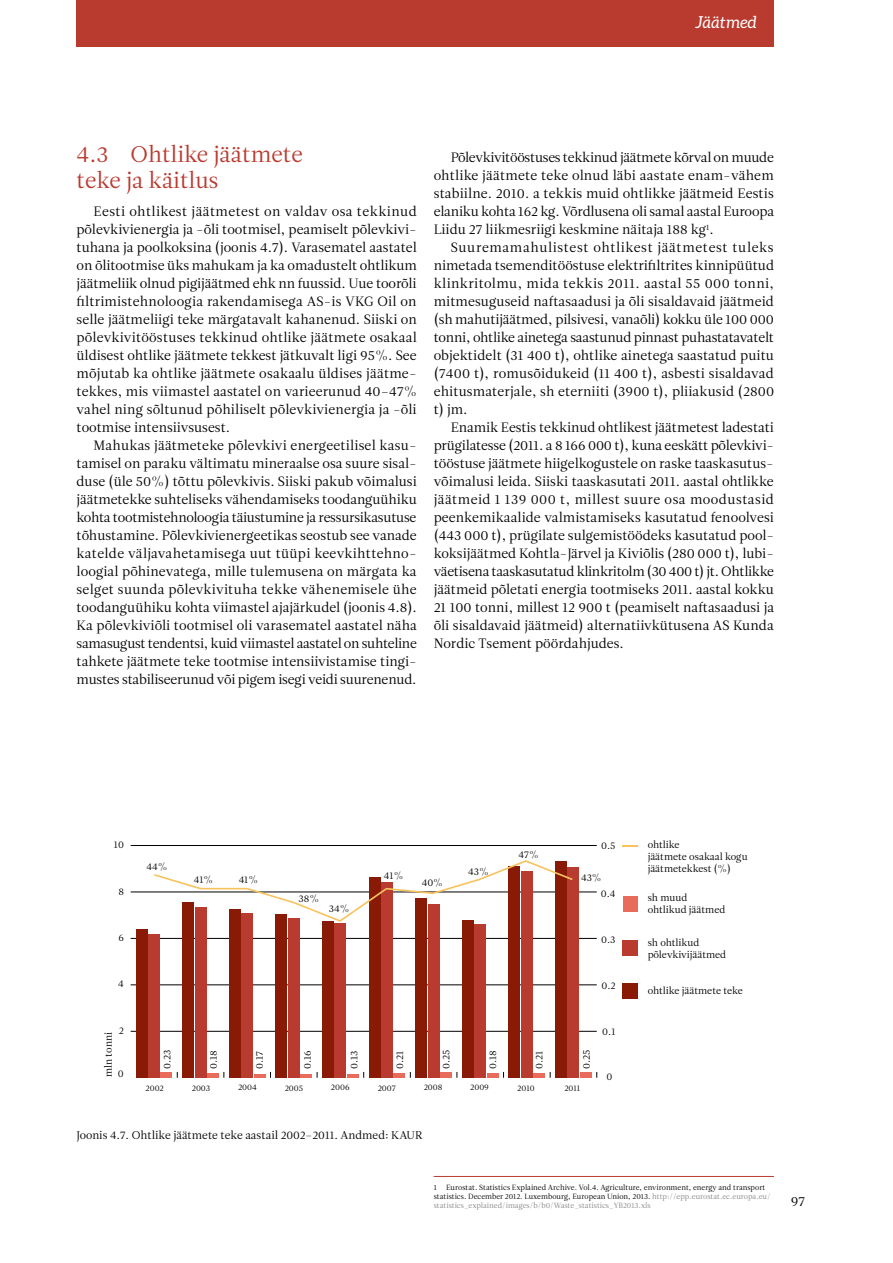
<style>
.page{position:relative;width:893px;height:1263px;background:#fff}
.page>*{position:absolute;margin:0;border:0;box-sizing:border-box;transform-origin:0 0}
.t1{font:22.5px/25.5px "Leitura Roman 1";color:#b93a2f}
.t2{font:italic 16.5px "Aleo";letter-spacing:.01em;color:#fff}
.t3{font:13.5px/18px "Leitura Roman 1";color:#000;text-align:justify}
.t4{font:11.25px "Leitura Roman 1";color:#000}
.t5{font:9.9px/11.9px "Leitura Roman 1";color:#000}
.t6{font:8.25px "Leitura Roman 1";color:#000}
.t7{font:7.5px/9px "Leitura Roman 1";color:#000}
.s1{color:#878786}
</style>
<div class="page">
<div style="left:77px;top:0;width:697px;height:47px;background:#b93a2f"></div>
<hr style="left:434px;top:1176px;width:340px;height:1px;background:#b93a2f">
<hr style="left:131px;top:1031px;width:466px;height:1px;background:#000">
<hr style="left:131px;top:984px;width:466px;height:1px;background:#000">
<hr style="left:131px;top:938px;width:466px;height:1px;background:#000">
<hr style="left:131px;top:892px;width:466px;height:1px;background:#000">
<hr style="left:131px;top:845px;width:466px;height:1px;background:#000">
<div style="left:623px;top:896px;width:15px;height:15px;background:#e96b5c"></div>
<div style="left:161px;top:1072px;width:11px;height:6px;background:#e96b5c"></div>
<div style="left:207px;top:1073px;width:12px;height:5px;background:#e96b5c"></div>
<hr style="left:254px;top:1074px;width:11px;height:4px;background:#e96b5c">
<hr style="left:301px;top:1074px;width:11px;height:4px;background:#e96b5c">
<svg style="left:347px;top:1072px;width:17px;height:6px"></svg>
<div style="left:394px;top:1073px;width:11px;height:5px;background:#e96b5c"></div>
<div style="left:440px;top:1072px;width:12px;height:6px;background:#e96b5c"></div>
<div style="left:487px;top:1073px;width:11px;height:5px;background:#e96b5c"></div>
<div style="left:534px;top:1073px;width:11px;height:5px;background:#e96b5c"></div>
<div style="left:580px;top:1072px;width:11px;height:6px;background:#e96b5c"></div>
<div style="left:623px;top:940px;width:15px;height:15px;background:#b93b2f"></div>
<div style="left:148px;top:934px;width:12px;height:144px;background:#b93b2f"></div>
<div style="left:195px;top:907px;width:11px;height:171px;background:#b93b2f"></div>
<div style="left:242px;top:913px;width:11px;height:165px;background:#b93b2f"></div>
<div style="left:288px;top:918px;width:11px;height:160px;background:#b93b2f"></div>
<div style="left:335px;top:923px;width:11px;height:155px;background:#b93b2f"></div>
<div style="left:381px;top:883px;width:12px;height:195px;background:#b93b2f"></div>
<div style="left:428px;top:904px;width:11px;height:174px;background:#b93b2f"></div>
<div style="left:475px;top:924px;width:11px;height:154px;background:#b93b2f"></div>
<div style="left:521px;top:871px;width:11px;height:207px;background:#b93b2f"></div>
<div style="left:568px;top:867px;width:11px;height:211px;background:#b93b2f"></div>
<div style="left:623px;top:983px;width:15px;height:15px;background:#891a06"></div>
<div style="left:136px;top:929px;width:11px;height:149px;background:#891a06"></div>
<div style="left:183px;top:903px;width:11px;height:175px;background:#891a06"></div>
<div style="left:229px;top:909px;width:11px;height:169px;background:#891a06"></div>
<div style="left:276px;top:915px;width:11px;height:163px;background:#891a06"></div>
<div style="left:322px;top:921px;width:12px;height:157px;background:#891a06"></div>
<div style="left:369px;top:877px;width:11px;height:201px;background:#891a06"></div>
<div style="left:416px;top:898px;width:11px;height:180px;background:#891a06"></div>
<div style="left:462px;top:920px;width:11px;height:158px;background:#891a06"></div>
<div style="left:509px;top:866px;width:11px;height:212px;background:#891a06"></div>
<div style="left:555px;top:861px;width:12px;height:217px;background:#891a06"></div>
<svg style="left:623px;top:845px;width:15px;height:2px"></svg>
<svg style="left:154px;top:860px;width:419px;height:62px"></svg>
<p class="t2" style="left:695px;top:13px;width:63px">Jäätmed</p>
<h1 class="t1" style="left:77px;top:142px;width:228px">4.3 Ohtlike jäätmete teke ja käitlus</h1>
<p class="t3" style="left:77px;top:203px;width:342px;text-indent:17px">Eesti ohtlikest jäätmetest on valdav osa tekkinud põlevkivienergia ja -õli tootmisel, peamiselt põlevkivi&shy;tuhana ja poolkoksina (joonis 4.7). Varasematel aastatel on õlitootmise üks mahukam ja ka omadustelt ohtlikum jäätmeliik olnud pigijäätmed ehk nn fuussid. Uue toorõli filtrimistehnoloogia rakendamisega AS-is VKG Oil on selle jäätmeliigi teke märgatavalt kahanenud. Siiski on põlevkivitööstuses tekkinud ohtlike jäätmete osakaal üldisest ohtlike jäätmete tekkest jätkuvalt ligi 95%. See mõjutab ka ohtlike jäätmete osakaalu üldises jäätme&shy;tekkes, mis viimastel aastatel on varieerunud 40–47% vahel ning sõltunud põhiliselt põlevkivienergia ja -õli tootmise intensiivsusest.</p>
<p class="t3" style="left:77px;top:436px;width:342px;text-indent:17px">Mahukas jäätmeteke põlevkivi energeetilisel kasu&shy;tamisel on paraku vältimatu mineraalse osa suure sisal&shy;duse (üle 50%) tõttu põlevkivis. Siiski pakub võimalusi jäätmetekke suhteliseks vähendamiseks toodanguühiku kohta tootmistehnoloogia täiustumine ja ressursikasutuse tõhustamine. Põlevkivienergeetikas seostub see vanade katelde väljavahetamisega uut tüüpi keevkihttehno&shy;loogial põhinevatega, mille tulemusena on märgata ka selget suunda põlevkivituha tekke vähenemisele ühe toodanguühiku kohta viimastel ajajärkudel (joonis 4.8).<br>Ka põlevkiviõli tootmisel oli varasematel aastatel näha samasugust tendentsi, kuid viimastel aastatel on suhteline tahkete jäätmete teke tootmise intensiivistamise tingi&shy;mustes stabiliseerunud või pigem isegi veidi suurenenud.</p>
<p class="t3" style="left:434px;top:148px;width:342px;text-indent:17px">Põlevkivitööstuses tekkinud jäätmete kõrval on muude ohtlike jäätmete teke olnud läbi aastate enam-vähem stabiilne. 2010. a tekkis muid ohtlikke jäätmeid Eestis elaniku kohta 162 kg. Võrdlusena oli samal aastal Euroopa Liidu 27 liikmesriigi keskmine näitaja 188 kg<sup>1</sup>.</p>
<p class="t3" style="left:434px;top:239px;width:342px;text-indent:17px">Suuremamahulistest ohtlikest jäätmetest tuleks nimetada tsemenditööstuse elektrifiltrites kinnipüütud klinkritolmu, mida tekkis 2011. aastal 55 000 tonni, mitmesuguseid naftasaadusi ja õli sisaldavaid jäätmeid (sh mahutijäätmed, pilsivesi, vanaõli) kokku üle 100 000 tonni, ohtlike ainetega saastunud pinnast puhastatavatelt objektidelt (31 400 t), ohtlike ainetega saastatud puitu (7400 t), romusõidukeid (11 400 t), asbesti sisaldavad ehitusmaterjale, sh eterniiti (3900 t), pliiakusid (2800 t) jm.</p>
<p class="t3" style="left:434px;top:418px;width:342px;text-indent:17px">Enamik Eestis tekkinud ohtlikest jäätmetest ladestati prügilatesse (2011. a 8 166 000 t), kuna eeskätt põlevkivi&shy;tööstuse jäätmete hiigelkogustele on raske taaskasutus&shy;võimalusi leida. Siiski taaskasutati 2011. aastal ohtlikke jäätmeid 1 139 000 t, millest suure osa moodustasid peenkemikaalide valmistamiseks kasutatud fenoolvesi (443 000 t), prügilate sulgemistöödeks kasutatud pool&shy;koksijäätmed Kohtla-Järvel ja Kiviõlis (280 000 t), lubi&shy;väetisena taaskasutatud klinkritolm (30 400 t) jt. Ohtlikke jäätmeid põletati energia tootmiseks 2011. aastal kokku 21 100 tonni, millest 12 900 t (peamiselt naftasaadusi ja õli sisaldavaid jäätmeid) alternatiivkütusena AS Kunda Nordic Tsement pöördahjudes.</p>
<p class="t5" style="left:114px;top:839px;width:12px">10</p>
<p class="t5" style="left:118px;top:885px;width:7px">8</p>
<p class="t5" style="left:118px;top:932px;width:7px">6</p>
<p class="t5" style="left:118px;top:978px;width:7px">4</p>
<p class="t5" style="left:146px;top:861px;width:22px">44%</p>
<p class="t5" style="left:194px;top:873px;width:21px">41%</p>
<p class="t5" style="left:239px;top:873px;width:21px">41%</p>
<p class="t5" style="left:299px;top:892px;width:22px">38%</p>
<p class="t5" style="left:329px;top:903px;width:22px">34%</p>
<p class="t5" style="left:384px;top:869px;width:21px">41%</p>
<p class="t5" style="left:422px;top:877px;width:23px">40%</p>
<p class="t5" style="left:468px;top:865px;width:22px">43%</p>
<p class="t5" style="left:518px;top:849px;width:22px">47%</p>
<p class="t5" style="left:601px;top:839px;width:16px">0.5</p>
<p class="t5" style="left:648px;top:838px;width:101px">ohtlike<br>jäätmete osakaal kogu jäätmetekkest (%)</p>
<p class="t5" style="left:581px;top:871px;width:22px">43%</p>
<p class="t5" style="left:601px;top:888px;width:16px">0.4</p>
<p class="t5" style="left:601px;top:934px;width:16px">0.3</p>
<p class="t5" style="left:601px;top:980px;width:16px">0.2</p>
<p class="t5" style="left:648px;top:892px;width:79px">sh muud ohtlikud jäätmed</p>
<p class="t5" style="left:648px;top:936px;width:80px">sh ohtlikud põlevkivijäätmed</p>
<p class="t5" style="left:648px;top:984px;width:97px">ohtlike jäätmete teke</p>
<p class="t5" style="left:119px;top:1025px;width:7px">2</p>
<p class="t5" style="left:103px;top:1077px;width:47px;rotate:-90deg">mln tonni</p>
<p class="t5" style="left:118px;top:1068px;width:7px">0</p>
<p class="t5" style="left:161px;top:1069px;width:21px;rotate:-90deg">0.23</p>
<p class="t5" style="left:208px;top:1069px;width:20px;rotate:-90deg">0.18</p>
<p class="t5" style="left:254px;top:1069px;width:20px;rotate:-90deg">0.17</p>
<p class="t5" style="left:302px;top:1069px;width:20px;rotate:-90deg">0.16</p>
<p class="t5" style="left:348px;top:1069px;width:20px;rotate:-90deg">0.13</p>
<p class="t5" style="left:394px;top:1069px;width:20px;rotate:-90deg">0.21</p>
<p class="t5" style="left:440px;top:1069px;width:21px;rotate:-90deg">0.25</p>
<p class="t5" style="left:487px;top:1069px;width:20px;rotate:-90deg">0.18</p>
<p class="t5" style="left:533px;top:1069px;width:20px;rotate:-90deg">0.21</p>
<p class="t5" style="left:580px;top:1069px;width:21px;rotate:-90deg">0.25</p>
<p class="t5" style="left:602px;top:1026px;width:15px">0.1</p>
<p class="t5" style="left:606px;top:1071px;width:7px">0</p>
<p class="t6" style="left:146px;top:1083px;width:20px">2002</p>
<p class="t6" style="left:192px;top:1083px;width:20px">2003</p>
<p class="t6" style="left:238px;top:1083px;width:20px">2004</p>
<p class="t6" style="left:285px;top:1083px;width:20px">2005</p>
<p class="t6" style="left:331px;top:1083px;width:20px">2006</p>
<p class="t6" style="left:378px;top:1083px;width:20px">2007</p>
<p class="t6" style="left:424px;top:1083px;width:20px">2008</p>
<p class="t6" style="left:470px;top:1083px;width:20px">2009</p>
<p class="t6" style="left:517px;top:1083px;width:19px">2010</p>
<p class="t6" style="left:564px;top:1084px;width:18px">2011</p>
<p class="t4" style="left:77px;top:1129px;width:348px">Joonis 4.7. Ohtlike jäätmete teke aastail 2002–2011. Andmed: KAUR</p>
<p class="t7" style="left:434px;top:1183px;width:338px">1 Eurostat. Statistics Explained Archive. Vol.4. Agriculture, environment, energy and transport statistics. December 2012. Luxembourg, European Union, 2013. <span class="s1">http://epp.eurostat.ec.europa.eu/ statistics_explained/images/b/b0/Waste_statistics_YB2013.xls</span></p>
<p class="t3" style="left:791px;top:1193px;width:16px">97</p>
</div>
